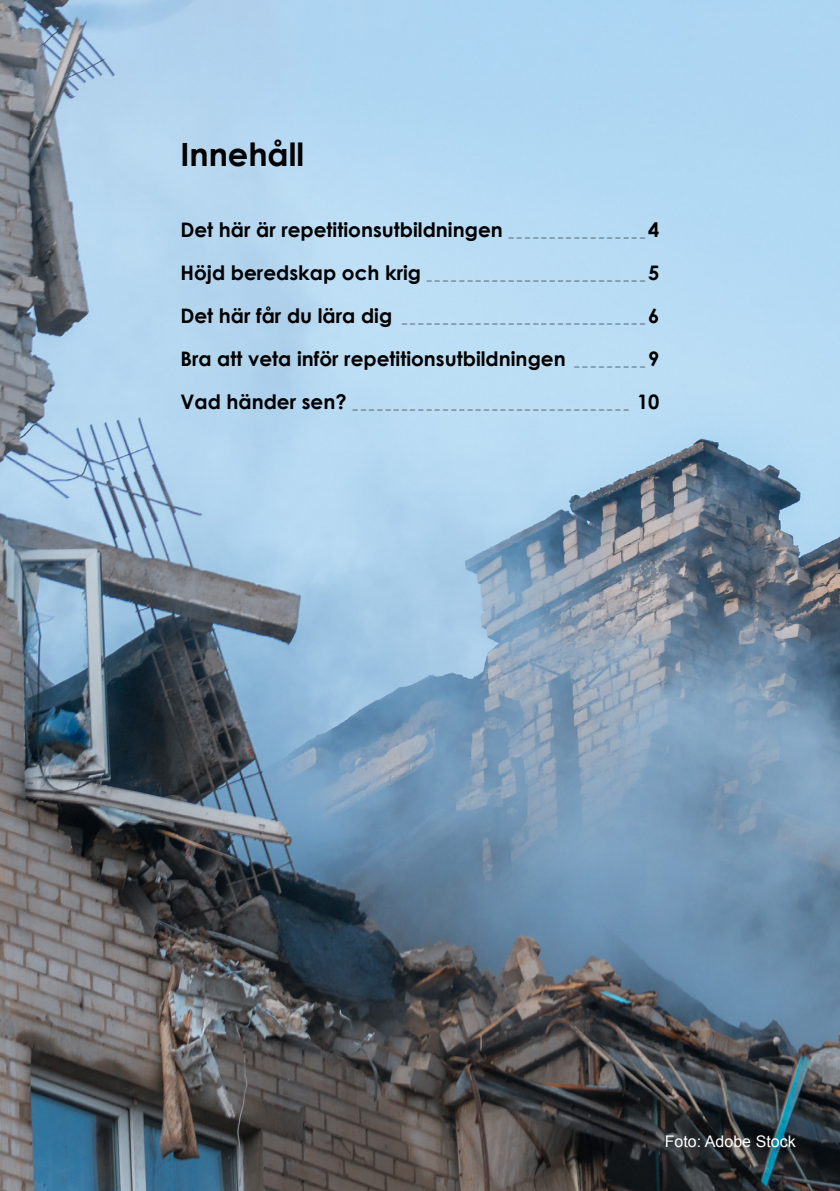
<style>
.page{position:relative;width:840px;height:1191px;background:#fff}
.page>*{position:absolute;margin:0;border:0;box-sizing:border-box;transform-origin:0 0}
.Innehåll_rubrik_H1{font:700 32px "Century Gothic";color:#000}
.t1{font:700 20px "Century Gothic";color:#000}
.Byline{font:16px "Arial";color:#fff}
.t2{font:700 10px "Century Gothic";color:#000}
.s1{font-size:10px}
.s2{font-size:20px}
</style>
<div class="page">
<img style="left:0;top:0;width:839px;height:1191px">
<h1 class="Innehåll_rubrik_H1" style="left:180px;top:130px;width:125px">Innehåll</h1>
<p class="t1" style="left:180px;top:215px;width:480px">Det här är repetitionsutbildningen <span class="s1">_ _ _ _ _ _ _ _ _ _ _ _ _ _ _ _</span> 4</p>
<p class="t2" style="left:180px;top:269px;width:480px"><span class="s2">Höjd beredskap och krig</span> _ _ _ _ _ _ _ _ _ _ _ _ _ _ _ _ _ _ _ _ _ _ _ _ _ _ <span class="s2">5</span></p>
<p class="t2" style="left:180px;top:312px;width:480px"><span class="s2">Det här får du lära dig</span> _ _ _ _ _ _ _ _ _ _ _ _ _ _ _ _ _ _ _ _ _ _ _ _ _ _ _ _ _ <span class="s2">6</span></p>
<p class="t1" style="left:180px;top:344px;width:480px">Bra att veta inför repetitionsutbildningen <span class="s1">_ _ _ _ _ _ _ _</span> 9</p>
<p class="t2" style="left:180px;top:398px;width:480px"><span class="s2">Vad händer sen?</span> _ _ _ _ _ _ _ _ _ _ _ _ _ _ _ _ _ _ _ _ _ _ _ _ _ _ _ _ _ _ _ _ _ _ <span class="s2">10</span></p>
<p class="Byline" style="left:664px;top:1130px;width:132px">Foto: Adobe Stock</p>
</div>
